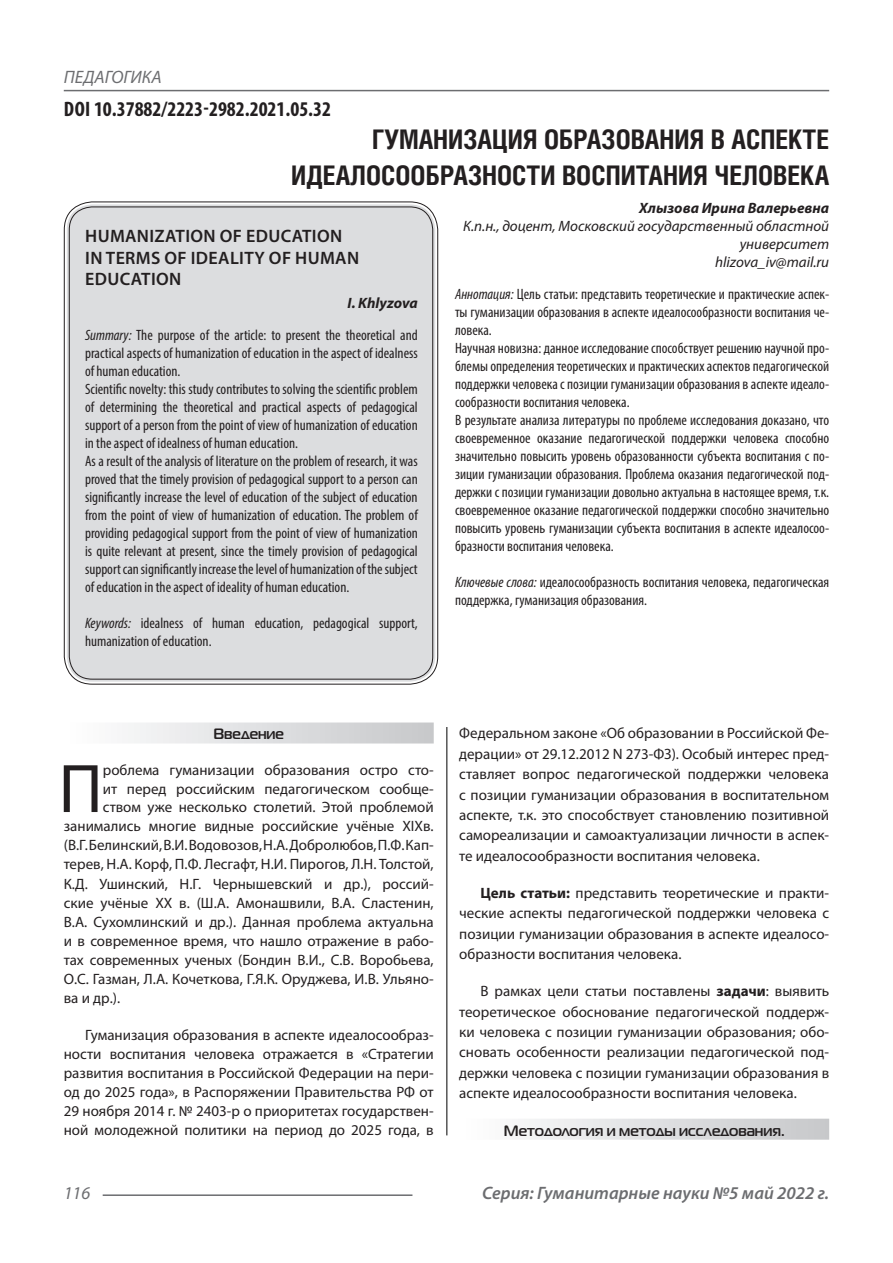
<style>
.page{position:relative;width:893px;height:1263px;background:#fff}
.page>*{position:absolute;margin:0;border:0;box-sizing:border-box;transform-origin:0 0}
.Статья_текст_первый{font:69.3px "Myriad Pro";color:#231f20}
.Статья_название{font:700 27px/36px "Helios Cond C";color:#231f20;text-align:right}
.ДОИ{font:700 condensed 21px "Myriad Pro";color:#231f20}
.Статья_название_англ{font:600 18px/21.6px "Myriad Pro";letter-spacing:.02em;color:#231f20}
.t1{font:italic 600 18px "Myriad Pro";color:#6c6d70}
.t2{font:italic 18px "Myriad Pro";color:#6c6d70}
.Статья_текст{font:15px/20.4px "Myriad Pro";color:#231f20;text-align:justify}
.Статья_аннотация_анг{font:condensed 15px/18px "Myriad Pro";color:#231f20;text-align:justify}
.Статья_аннотация_тек{font:condensed 15px/18px "Myriad Pro";color:#231f20;text-align:justify}
.Статья_текст_первый-2{font:15px "Myriad Pro";color:#231f20}
.Статья_автор_инфо{font:italic 15px/18px "Myriad Pro";color:#231f20;text-align:right}
.Статья_подзаголовок{font:700 15px "Magistral C";color:#231f20}
.Статья_автор_инфо-2{font:italic 700 15px "Myriad Pro";color:#231f20}
.Статья_автор_англ{font:italic 700 15px "Myriad Pro";color:#231f20}
.s1{font-style:italic}
.s2{font-weight:700}
</style>
<div class="page">
<hr style="left:446px;top:128px;width:1px;height:1007px;background:#000">
<hr style="left:103px;top:1194px;width:309px;height:2px;background:#6c6d70">
<hr style="left:64px;top:90px;width:765px;height:1px;background:#6c6d70">
<div style="left:67px;top:204px;width:368px;height:478px;background:#dcdddf;border-radius:26px"></div>
<div style="left:64px;top:722px;width:370px;height:21px;background:linear-gradient(to right,#fefeff,#c6c8ca)"></div>
<div style="left:459px;top:1119px;width:370px;height:21px;background:linear-gradient(to right,#fefeff,#c6c8ca)"></div>
<p class="t2" style="left:64px;top:66px;width:100px">ПЕДАГОГИКА</p>
<p class="ДОИ" style="left:64px;top:96px;width:269px">DOI 10.37882/2223-2982.2021.05.32</p>
<p class="Статья_название" style="left:291px;top:121px;width:540px">ГУМАНИЗАЦИЯ ОБРАЗОВАНИЯ В АСПЕКТЕ<br>ИДЕАЛОСООБРАЗНОСТИ ВОСПИТАНИЯ ЧЕЛОВЕКА</p>
<p class="Статья_автор_инфо-2" style="left:639px;top:198px;width:192px">Хлызова Ирина Валерьевна</p>
<p class="Статья_автор_инфо" style="left:463px;top:216px;width:368px">К.п.н., доцент, Московский государственный областной университет</p>
<p class="Статья_автор_инфо" style="left:715px;top:252px;width:116px">hlizova_iv@mail.ru</p>
<p class="Статья_аннотация_тек" style="left:455px;top:285px;width:376px"><span class="s1">Аннотация:</span> Цель статьи: представить теоретические и практические аспек&shy;ты гуманизации образования в аспекте идеалосообразности воспитания че&shy;ловека.</p>
<p class="Статья_аннотация_тек" style="left:455px;top:339px;width:376px">Научная новизна: данное исследование способствует решению научной про&shy;блемы определения теоретических и практических аспектов педагогической поддержки человека с позиции гуманизации образования в аспекте идеало&shy;сообразности воспитания человека.</p>
<p class="Статья_аннотация_тек" style="left:455px;top:411px;width:376px">В результате анализа литературы по проблеме исследования доказано, что своевременное оказание педагогической поддержки человека способно значительно повысить уровень образованности субъекта воспитания с по&shy;зиции гуманизации образования. Проблема оказания педагогической под&shy;держки с позиции гуманизации довольно актуальна в настоящее время, т.к. своевременное оказание педагогической поддержки способно значительно повысить уровень гуманизации субъекта воспитания в аспекте идеалосоо&shy;бразности воспитания человека.</p>
<p class="Статья_аннотация_тек" style="left:455px;top:573px;width:376px"><span class="s1">Ключевые слова:</span> идеалосообразность воспитания человека, педагогическая поддержка, гуманизация образования.</p>
<p class="Статья_название_англ" style="left:85px;top:225px;width:275px">HUMANIZATION OF EDUCATION<br>IN TERMS OF IDEALITY OF HUMAN<br>EDUCATION</p>
<p class="Статья_автор_англ" style="left:348px;top:293px;width:72px">I. Khlyzova</p>
<p class="Статья_аннотация_анг" style="left:85px;top:326px;width:334px"><span class="s1">Summary:</span> The purpose of the article: to present the theoretical and practical aspects of humanization of education in the aspect of idealness of human education.</p>
<p class="Статья_аннотация_анг" style="left:85px;top:380px;width:334px">Scientific novelty: this study contributes to solving the scientific problem of determining the theoretical and practical aspects of pedagogical support of a person from the point of view of humanization of education in the aspect of idealness of human education.</p>
<p class="Статья_аннотация_анг" style="left:85px;top:452px;width:334px">As a result of the analysis of literature on the problem of research, it was proved that the timely provision of pedagogical support to a person can significantly increase the level of education of the subject of education from the point of view of humanization of education. The problem of providing pedagogical support from the point of view of humanization is quite relevant at present, since the timely provision of pedagogical support can significantly increase the level of humanization of the subject of education in the aspect of ideality of human education.</p>
<p class="Статья_аннотация_анг" style="left:85px;top:614px;width:334px"><span class="s1">Keywords:</span> idealness of human education, pedagogical support, humanization of education.</p>
<p class="Статья_подзаголовок" style="left:213px;top:725px;width:72px">Введение</p>
<p class="Статья_текст_первый" style="left:59px;top:746px;width:46px">П</p>
<p class="Статья_текст_первый-2" style="left:103px;top:761px;width:332px">роблема гуманизации образования остро сто-</p>
<p class="Статья_текст_первый-2" style="left:103px;top:779px;width:332px">ит перед российским педагогическом сообще-</p>
<p class="Статья_текст_первый-2" style="left:103px;top:798px;width:332px">ством уже несколько столетий. Этой проблемой</p>
<p class="Статья_текст_первый-2" style="left:64px;top:817px;width:371px">занимались многие видные российские учёные XIXв.</p>
<p class="Статья_текст_первый-2" style="left:64px;top:836px;width:371px">(В.Г. Белинский, В.И. Водовозов, Н.А. Добролюбов, П.Ф. Кап-</p>
<p class="Статья_текст_первый-2" style="left:64px;top:855px;width:371px">терев, Н.А. Корф, П.Ф. Лесгафт, Н.И. Пирогов, Л.Н. Толстой,</p>
<p class="Статья_текст_первый-2" style="left:64px;top:874px;width:371px">К.Д. Ушинский, Н.Г. Чернышевский и др.), россий-</p>
<p class="Статья_текст_первый-2" style="left:64px;top:893px;width:371px">ские учёные XX в. (Ш.А. Амонашвили, В.А. Сластенин,</p>
<p class="Статья_текст_первый-2" style="left:64px;top:912px;width:371px">В.А. Сухомлинский и др.). Данная проблема актуальна</p>
<p class="Статья_текст_первый-2" style="left:64px;top:932px;width:371px">и в современное время, что нашло отражение в рабо-</p>
<p class="Статья_текст_первый-2" style="left:64px;top:951px;width:371px">тах современных ученых (Бондин В.И., С.В. Воробьева,</p>
<p class="Статья_текст_первый-2" style="left:64px;top:970px;width:371px">О.С. Газман, Л.А. Кочеткова, Г.Я.К. Оруджева, И.В. Ульяно-</p>
<p class="Статья_текст_первый-2" style="left:64px;top:989px;width:58px">ва и др.).</p>
<p class="Статья_текст" style="left:64px;top:1025px;width:371px;line-height:19.2px;text-indent:21px">Гуманизация образования в аспекте идеалосообраз&shy;ности воспитания человека отражается в «Стратегии развития воспитания в Российской Федерации на пери&shy;од до 2025 года», в Распоряжении Правительства РФ от 29 ноября 2014 г. № 2403-р о приоритетах государствен&shy;ной молодежной политики на период до 2025 года, в</p>
<p class="Статья_текст" style="left:459px;top:723px;width:371px">Федеральном законе «Об образовании в Российской Фе&shy;дерации» от 29.12.2012 N 273-ФЗ). Особый интерес пред&shy;ставляет вопрос педагогической поддержки человека с позиции гуманизации образования в воспитательном аспекте, т.к. это способствует становлению позитивной самореализации и самоактуализации личности в аспек&shy;те идеалосообразности воспитания человека.</p>
<p class="Статья_текст" style="left:459px;top:882px;width:371px;text-indent:21px"><span class="s2">Цель статьи:</span> представить теоретические и практи&shy;ческие аспекты педагогической поддержки человека с позиции гуманизации образования в аспекте идеалосо&shy;образности воспитания человека.</p>
<p class="Статья_текст" style="left:459px;top:981px;width:371px;text-indent:21px">В рамках цели статьи поставлены <span class="s2">задачи</span>: выявить теоретическое обоснование педагогической поддерж&shy;ки человека с позиции гуманизации образования; обо&shy;сновать особенности реализации педагогической под&shy;держки человека с позиции гуманизации образования в аспекте идеалосообразности воспитания человека.</p>
<p class="Статья_подзаголовок" style="left:504px;top:1121px;width:282px">Методология и методы исследования.</p>
<p class="t2" style="left:64px;top:1182px;width:28px">116</p>
<p class="t1" style="left:482px;top:1182px;width:349px">Серия: Гуманитарные науки №5 май 2022 г.</p>
</div>
